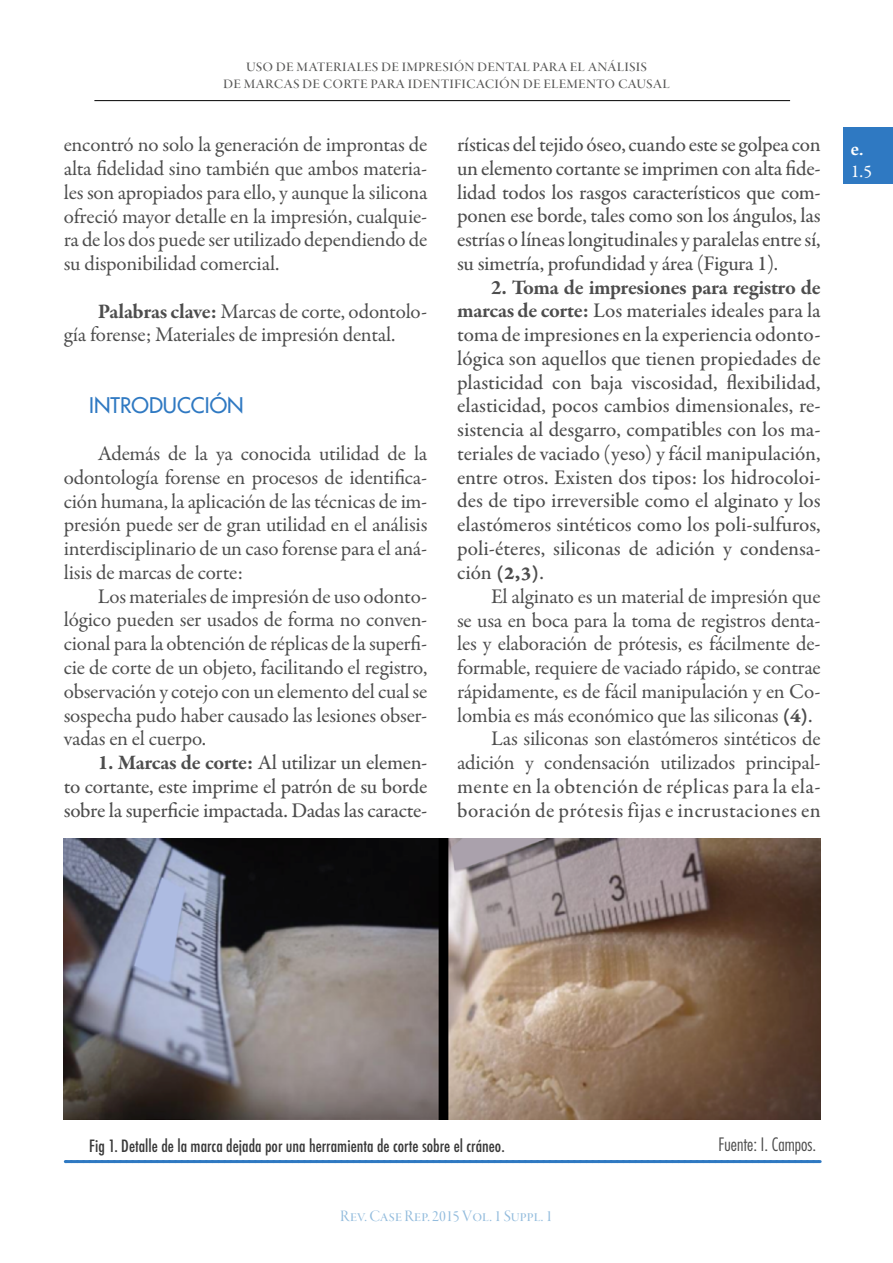
<style>
.page{position:relative;width:893px;height:1263px;background:#fff}
.page>*{position:absolute;margin:0;border:0;box-sizing:border-box;transform-origin:0 0}
.t1{font:21px/23.7px "Garamond Premr Pro";letter-spacing:-.01em;color:#4d4d4d;text-align:justify}
.t2{font:500 21px/23.7px "Garamond Premr Pro";letter-spacing:-.005em;color:#4d4d4d;text-align:justify}
.t3{font:500 21px/23.7px "Garamond Premr Pro";letter-spacing:.02em;color:#4d4d4d}
.t4{font:500 21px "Futura Std";color:#2f79c2}
.t5{font:18px/16.5px "Garamond Premr Pro Disp";letter-spacing:.005em;color:#575756;text-align:center}
.t6{font:300 condensed 18px "Futura Std";color:#4d4d4d}
.t7{font:18px "Garamond Premr Pro";color:#fff}
.t8{font:700 18px "Ancizar Serif";color:#fff}
.t9{font:500 condensed 16.5px "Futura";color:#393939}
.t10{font:16.5px "Garamond Premr Pro Disp";letter-spacing:.005em;color:#93bcdd}
.s1{font-weight:700}
.s2{font-weight:400}
.s3{font-family:"Garamond Premr Pro Bd Capt";font-weight:400;font-size:19.5px}
.s4{font-family:"Garamond Premr Pro Bd Capt";font-size:19.5px}
.s5{font-weight:500}
</style>
<div class="page">
<hr style="left:94px;top:100px;width:696px;height:1px;background:#000">
<div style="left:843px;top:128px;width:50px;height:56px;background:#2f79c2"></div>
<img style="left:64px;top:839px;width:757px;height:281px">
<svg style="left:65px;top:1160px;width:755px;height:3px;background:#327bc2"></svg>
<p class="t5" style="left:223px;top:58px;width:448px">uso de materiales de impresión dental para el análisis<br>de marcas de corte para identificación de elemento causal</p>
<p class="t1" style="left:64px;top:133px;width:365px">encontró no solo la generación de improntas de alta fidelidad sino también que ambos materia&shy;les son apropiados para ello, y aunque la silicona ofreció mayor detalle en la impresión, cualquie&shy;ra de los dos puede ser utilizado dependiendo de su disponibilidad comercial.</p>
<p class="t1" style="left:64px;top:300px;width:365px;text-indent:34px"><span class="s1">Palabras clave:</span> Marcas de corte, odontolo&shy;gía forense; Materiales de impresión dental.</p>
<p class="t4" style="left:89px;top:392px;width:156px">INTRODUCCIÓN</p>
<p class="t1" style="left:64px;top:442px;width:365px;text-indent:34px">Además de la ya conocida utilidad de la odontología forense en procesos de identifica&shy;ción humana, la aplicación de las técnicas de im&shy;presión puede ser de gran utilidad en el análisis interdisciplinario de un caso forense para el aná&shy;lisis de marcas de corte:</p>
<p class="t1" style="left:64px;top:585px;width:365px;text-indent:34px">Los materiales de impresión de uso odonto&shy;lógico pueden ser usados de forma no conven&shy;cional para la obtención de réplicas de la superfi&shy;cie de corte de un objeto, facilitando el registro, observación y cotejo con un elemento del cual se sospecha pudo haber causado las lesiones obser&shy;vadas en el cuerpo.</p>
<p class="t2" style="left:64px;top:751px;width:365px;text-indent:34px"><span class="s1">1. Marcas de corte:</span> Al utilizar un elemen&shy;to cortante, este imprime el patrón de su borde sobre la superficie impactada. Dadas las caracte-</p>
<p class="t2" style="left:457px;top:133px;width:365px">rísticas del tejido óseo, cuando este se golpea con un elemento cortante se imprimen con alta fide&shy;lidad todos los rasgos característicos que com&shy;ponen ese borde, tales como son los ángulos, las estrías o líneas longitudinales y paralelas entre sí, su simetría, profundidad y área (Figura 1)<span class="s2">.</span></p>
<p class="t2" style="left:457px;top:276px;width:365px;text-indent:34px"><span class="s1">2. Toma de impresiones para registro de marcas de corte:</span> Los materiales ideales para la toma de impresiones en la experiencia odonto&shy;lógica son aquellos que tienen propiedades de plasticidad con baja viscosidad, flexibilidad, elasticidad, pocos cambios dimensionales, re&shy;sistencia al desgarro, compatibles con los ma&shy;teriales de vaciado (yeso) y fácil manipulación, entre otros. Existen dos tipos: los hidrocoloi&shy;des de tipo irreversible como el alginato y los elastómeros sintéticos como los poli-sulfuros, poli-éteres, siliconas de adición y condensa&shy;ción <span class="s3">(2,3)</span>.</p>
<p class="t1" style="left:491px;top:585px;width:331px">El alginato es un material de impresión que</p>
<p class="t1" style="left:457px;top:609px;width:365px">se usa en boca para la toma de registros denta-</p>
<p class="t1" style="left:457px;top:632px;width:365px">les y elaboración de prótesis, es fácilmente de-</p>
<p class="t1" style="left:457px;top:656px;width:365px">formable, requiere de vaciado rápido, se contrae</p>
<p class="t1" style="left:457px;top:680px;width:365px">rápidamente, es de fácil manipulación y en Co-</p>
<p class="t1" style="left:457px;top:704px;width:357px">lombia es más económico que las siliconas <span class="s4">(4)</span><span class="s5">.</span></p>
<p class="t1" style="left:491px;top:727px;width:331px">Las siliconas son elastómeros sintéticos de</p>
<p class="t1" style="left:457px;top:751px;width:365px">adición y condensación utilizados principal-</p>
<p class="t3" style="left:457px;top:775px;width:365px">mente en la obtención de réplicas para la ela&shy;boración de prótesis fijas e incrustaciones en</p>
<p class="t8" style="left:851px;top:139px;width:14px">e.</p>
<p class="t7" style="left:851px;top:160px;width:23px">1.5</p>
<p class="t9" style="left:89px;top:1135px;width:417px">Fig 1. Detalle de la marca dejada por una herramienta de corte sobre el cráneo.</p>
<p class="t6" style="left:718px;top:1134px;width:99px">Fuente: I. Campos.</p>
<p class="t10" style="left:340px;top:1207px;width:214px">Rev. Case Rep. 2015 Vol. 1 Suppl. 1</p>
</div>
